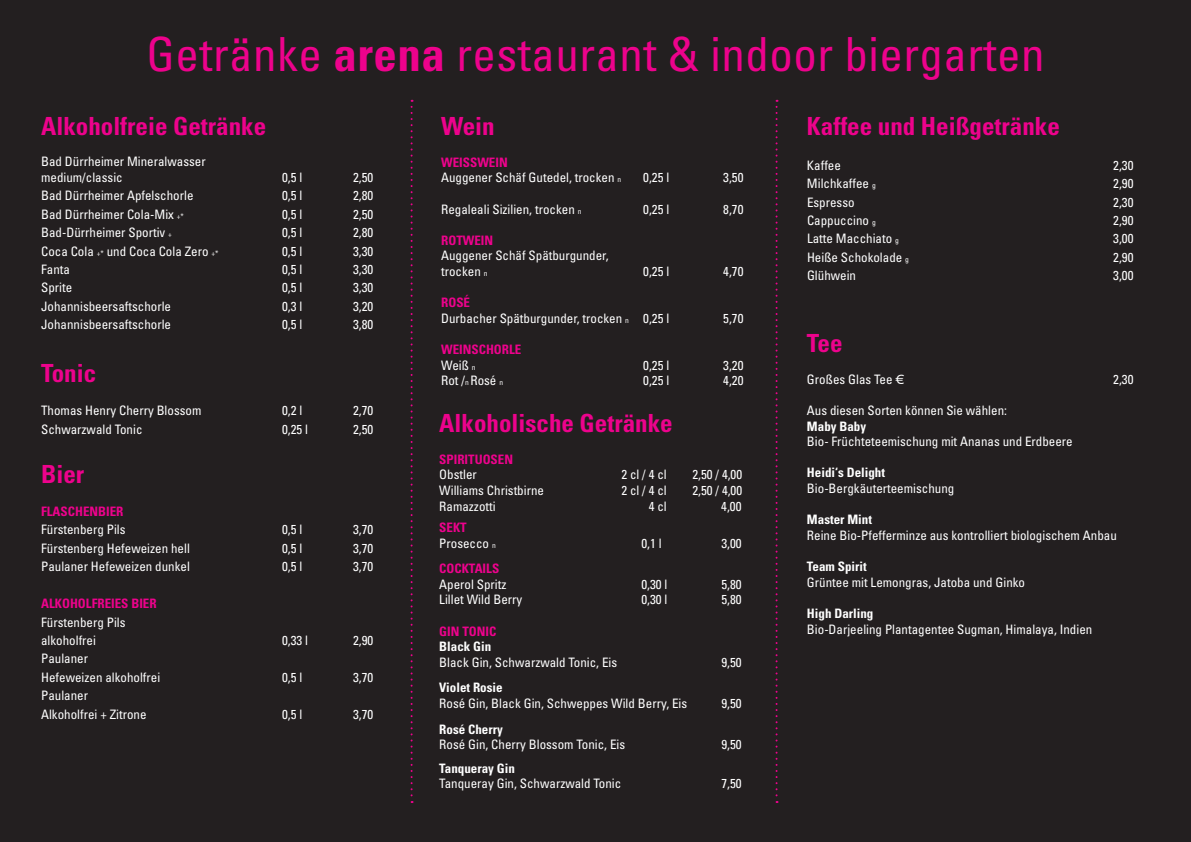
<style>
.page{position:relative;width:1191px;height:842px;background:#231f20}
.page>*{position:absolute;margin:0;border:0;box-sizing:border-box;transform-origin:0 0}
.t1{font:condensed 47px "Univers";letter-spacing:.01em;color:#ed028c}
.t2{font:700 condensed 25px "Univers";color:#ed028c}
.t3{font:condensed 13px/15.6px "Univers";color:#fff}
.t4{font:700 condensed 13px "Univers";color:#fff}
.t5{font:700 condensed 13px/15.6px "Univers";color:#ed028c}
.s1{font-weight:700}
.s2{font-size:7.5px}
.s3{font-weight:700;color:#ed028c}
.s4{font-weight:400;color:#fff}
.s5{font-weight:400;font-size:7.5px;color:#fff}
</style>
<div class="page">
<svg style="left:410px;top:100px;width:2px;height:703px"></svg>
<svg style="left:775px;top:100px;width:2px;height:703px"></svg>
<h1 class="t1" style="left:146px;top:25px;width:899px">Getränke <span class="s1">arena</span> restaurant &amp; indoor biergarten</h1>
<h2 class="t2" style="left:41px;top:111px;width:226px">Alkoholfreie Getränke</h2>
<p class="t3" style="left:41px;top:153px;width:166px">Bad Dürrheimer Mineralwasser medium/classic</p>
<p class="t3" style="left:282px;top:169px;width:22px">0,5 l</p>
<p class="t3" style="left:353px;top:169px;width:22px">2,50</p>
<p class="t3" style="left:41px;top:188px;width:154px">Bad Dürrheimer Apfelschorle</p>
<p class="t3" style="left:282px;top:188px;width:22px">0,5 l</p>
<p class="t3" style="left:353px;top:188px;width:22px">2,80</p>
<p class="t3" style="left:41px;top:206px;width:144px">Bad Dürrheimer Cola-Mix <span class="s2">+*</span></p>
<p class="t3" style="left:282px;top:206px;width:22px">0,5 l</p>
<p class="t3" style="left:353px;top:206px;width:22px">2,50</p>
<p class="t3" style="left:41px;top:224px;width:132px">Bad-Dürrheimer Sportiv <span class="s2">+</span></p>
<p class="t3" style="left:282px;top:224px;width:22px">0,5 l</p>
<p class="t3" style="left:353px;top:224px;width:22px">2,80</p>
<p class="t3" style="left:41px;top:243px;width:179px">Coca Cola <span class="s2">+*</span> und Coca Cola Zero <span class="s2">+*</span></p>
<p class="t3" style="left:282px;top:243px;width:22px">0,5 l</p>
<p class="t3" style="left:353px;top:243px;width:22px">3,30</p>
<p class="t3" style="left:41px;top:261px;width:30px">Fanta</p>
<p class="t3" style="left:282px;top:261px;width:22px">0,5 l</p>
<p class="t3" style="left:353px;top:261px;width:22px">3,30</p>
<p class="t3" style="left:41px;top:280px;width:33px">Sprite</p>
<p class="t3" style="left:282px;top:280px;width:22px">0,5 l</p>
<p class="t3" style="left:353px;top:280px;width:22px">3,30</p>
<p class="t3" style="left:41px;top:298px;width:131px">Johannisbeersaftschorle</p>
<p class="t3" style="left:282px;top:298px;width:22px">0,3 l</p>
<p class="t3" style="left:353px;top:298px;width:22px">3,20</p>
<p class="t3" style="left:41px;top:317px;width:131px">Johannisbeersaftschorle</p>
<p class="t3" style="left:282px;top:317px;width:22px">0,5 l</p>
<p class="t3" style="left:353px;top:317px;width:22px">3,80</p>
<h2 class="t2" style="left:41px;top:358px;width:57px">Tonic</h2>
<p class="t3" style="left:41px;top:402px;width:162px">Thomas Henry Cherry Blossom</p>
<p class="t3" style="left:282px;top:402px;width:22px">0,2 l</p>
<p class="t3" style="left:353px;top:402px;width:22px">2,70</p>
<p class="t3" style="left:41px;top:421px;width:103px">Schwarzwald Tonic</p>
<p class="t3" style="left:282px;top:421px;width:27px">0,25 l</p>
<p class="t3" style="left:353px;top:421px;width:22px">2,50</p>
<h2 class="t2" style="left:41px;top:459px;width:45px">Bier</h2>
<p class="t5" style="left:41px;top:503px;width:84px">FLASCHENBIER</p>
<p class="t3" style="left:41px;top:522px;width:86px">Fürstenberg Pils</p>
<p class="t3" style="left:282px;top:522px;width:22px">0,5 l</p>
<p class="t3" style="left:353px;top:522px;width:22px">3,70</p>
<p class="t3" style="left:41px;top:540px;width:150px">Fürstenberg Hefeweizen hell</p>
<p class="t3" style="left:282px;top:540px;width:22px">0,5 l</p>
<p class="t3" style="left:353px;top:540px;width:22px">3,70</p>
<p class="t3" style="left:41px;top:558px;width:150px">Paulaner Hefeweizen dunkel</p>
<p class="t3" style="left:282px;top:558px;width:22px">0,5 l</p>
<p class="t3" style="left:353px;top:558px;width:22px">3,70</p>
<p class="t5" style="left:41px;top:595px;width:117px">ALKOHOLFREIES BIER</p>
<p class="t3" style="left:41px;top:612px;width:86px;line-height:18.4px">Fürstenberg Pils alkoholfrei</p>
<p class="t3" style="left:282px;top:632px;width:27px">0,33 l</p>
<p class="t3" style="left:353px;top:632px;width:22px">2,90</p>
<p class="t3" style="left:41px;top:649px;width:121px;line-height:18.4px">Paulaner<br>Hefeweizen alkoholfrei</p>
<p class="t3" style="left:41px;top:686px;width:107px;line-height:18.4px">Paulaner<br>Alkoholfrei + Zitrone</p>
<p class="t3" style="left:282px;top:669px;width:22px">0,5 l</p>
<p class="t3" style="left:353px;top:669px;width:22px">3,70</p>
<p class="t3" style="left:282px;top:706px;width:22px">0,5 l</p>
<p class="t3" style="left:353px;top:706px;width:22px">3,70</p>
<h2 class="t2" style="left:441px;top:111px;width:55px">Wein</h2>
<p class="t3" style="left:441px;top:154px;width:181px"><span class="s3">WEISSWEIN<br></span>Auggener Schäf Gutedel, trocken <span class="s2">n</span></p>
<p class="t3" style="left:643px;top:170px;width:27px">0,25 l</p>
<p class="t3" style="left:723px;top:170px;width:22px">3,50</p>
<p class="t3" style="left:441px;top:201px;width:142px">Regaleali Sizilien, trocken <span class="s2">n</span></p>
<p class="t3" style="left:643px;top:201px;width:27px">0,25 l</p>
<p class="t3" style="left:723px;top:201px;width:22px">8,70</p>
<p class="t5" style="left:441px;top:232px;width:54px">ROTWEIN</p>
<p class="t3" style="left:441px;top:248px;width:169px">Auggener Schäf Spätburgunder, trocken <span class="s2">n</span></p>
<p class="t3" style="left:643px;top:263px;width:27px">0,25 l</p>
<p class="t3" style="left:723px;top:263px;width:22px">4,70</p>
<p class="t3" style="left:441px;top:294px;width:229px"><span class="s3">ROSÉ<br></span>Durbacher Spätburgunder, trocken <span class="s2">n</span> 0,25 l</p>
<p class="t3" style="left:723px;top:310px;width:22px">5,70</p>
<p class="t5" style="left:441px;top:341px;width:82px">WEINSCHORLE<br><span class="s4">Weiß</span> <span class="s5">n</span></p>
<p class="t3" style="left:643px;top:357px;width:27px">0,25 l</p>
<p class="t3" style="left:723px;top:357px;width:22px">3,20</p>
<p class="t3" style="left:441px;top:372px;width:63px">Rot /<span class="s2">n</span> Rosé <span class="s2">n</span></p>
<p class="t3" style="left:643px;top:372px;width:27px">0,25 l</p>
<p class="t3" style="left:723px;top:372px;width:22px">4,20</p>
<h2 class="t2" style="left:439px;top:408px;width:235px">Alkoholische Getränke</h2>
<p class="t5" style="left:439px;top:451px;width:75px">SPIRITUOSEN</p>
<p class="t3" style="left:439px;top:467px;width:39px">Obstler</p>
<p class="t3" style="left:621px;top:467px;width:47px">2 cl / 4 cl</p>
<p class="t3" style="left:692px;top:467px;width:51px">2,50 / 4,00</p>
<p class="t3" style="left:439px;top:482px;width:106px">Williams Christbirne</p>
<p class="t3" style="left:621px;top:482px;width:47px">2 cl / 4 cl</p>
<p class="t3" style="left:692px;top:482px;width:51px">2,50 / 4,00</p>
<p class="t3" style="left:439px;top:498px;width:58px">Ramazzotti</p>
<p class="t3" style="left:649px;top:498px;width:20px">4 cl</p>
<p class="t3" style="left:721px;top:498px;width:22px">4,00</p>
<p class="t3" style="left:439px;top:519px;width:58px"><span class="s3">SEKT<br></span>Prosecco <span class="s2">n</span></p>
<p class="t3" style="left:641px;top:535px;width:22px">0,1 l</p>
<p class="t3" style="left:721px;top:535px;width:22px">3,00</p>
<p class="t5" style="left:439px;top:560px;width:61px">COCKTAILS</p>
<p class="t3" style="left:439px;top:576px;width:69px">Aperol Spritz</p>
<p class="t3" style="left:641px;top:576px;width:27px">0,30 l</p>
<p class="t3" style="left:721px;top:576px;width:22px">5,80</p>
<p class="t3" style="left:439px;top:591px;width:85px">Lillet Wild Berry</p>
<p class="t3" style="left:641px;top:591px;width:27px">0,30 l</p>
<p class="t3" style="left:721px;top:591px;width:22px">5,80</p>
<p class="t5" style="left:439px;top:623px;width:59px">GIN TONIC</p>
<p class="t4" style="left:439px;top:638px;width:53px">Black Gin</p>
<p class="t3" style="left:439px;top:654px;width:179px">Black Gin, Schwarzwald Tonic, Eis</p>
<p class="t3" style="left:721px;top:654px;width:22px">9,50</p>
<p class="t4" style="left:439px;top:680px;width:65px">Violet Rosie</p>
<p class="t3" style="left:439px;top:695px;width:249px">Rosé Gin, Black Gin, Schweppes Wild Berry, Eis</p>
<p class="t3" style="left:721px;top:695px;width:22px">9,50</p>
<p class="t4" style="left:439px;top:721px;width:65px">Rosé Cherry</p>
<p class="t3" style="left:439px;top:736px;width:187px">Rosé Gin, Cherry Blossom Tonic, Eis</p>
<p class="t3" style="left:721px;top:736px;width:22px">9,50</p>
<p class="t4" style="left:439px;top:760px;width:77px">Tanqueray Gin</p>
<p class="t3" style="left:439px;top:775px;width:183px">Tanqueray Gin, Schwarzwald Tonic</p>
<p class="t3" style="left:721px;top:775px;width:22px">7,50</p>
<h2 class="t2" style="left:807px;top:111px;width:254px">Kaffee und Heißgetränke</h2>
<p class="t3" style="left:807px;top:157px;width:35px">Kaffee</p>
<p class="t3" style="left:1113px;top:157px;width:22px">2,30</p>
<p class="t3" style="left:807px;top:175px;width:70px">Milchkaffee <span class="s2">g</span></p>
<p class="t3" style="left:1113px;top:175px;width:22px">2,90</p>
<p class="t3" style="left:807px;top:194px;width:49px">Espresso</p>
<p class="t3" style="left:1113px;top:194px;width:22px">2,30</p>
<p class="t3" style="left:807px;top:212px;width:70px">Cappuccino <span class="s2">g</span></p>
<p class="t3" style="left:1113px;top:212px;width:22px">2,90</p>
<p class="t3" style="left:807px;top:231px;width:93px">Latte Macchiato <span class="s2">g</span></p>
<p class="t3" style="left:1113px;top:231px;width:22px">3,00</p>
<p class="t3" style="left:807px;top:249px;width:103px">Heiße Schokolade <span class="s2">g</span></p>
<p class="t3" style="left:1113px;top:249px;width:22px">2,90</p>
<p class="t3" style="left:807px;top:268px;width:51px">Glühwein</p>
<p class="t3" style="left:1113px;top:268px;width:22px">3,00</p>
<h2 class="t2" style="left:807px;top:328px;width:37px">Tee</h2>
<p class="t3" style="left:807px;top:371px;width:93px">Großes Glas Tee €</p>
<p class="t3" style="left:1113px;top:371px;width:22px">2,30</p>
<p class="t3" style="left:807px;top:402px;width:202px">Aus diesen Sorten können Sie wählen:</p>
<p class="t4" style="left:807px;top:418px;width:61px">Maby Baby</p>
<p class="t3" style="left:807px;top:433px;width:267px">Bio- Früchteteemischung mit Ananas und Erdbeere</p>
<p class="t4" style="left:807px;top:465px;width:79px">Heidi‘s Delight</p>
<p class="t3" style="left:807px;top:480px;width:149px">Bio-Bergkäuterteemischung</p>
<p class="t4" style="left:807px;top:512px;width:66px">Master Mint</p>
<p class="t3" style="left:807px;top:527px;width:311px">Reine Bio-Pfefferminze aus kontrolliert biologischem Anbau</p>
<p class="t4" style="left:807px;top:558px;width:61px">Team Spirit</p>
<p class="t3" style="left:807px;top:574px;width:220px">Grüntee mit Lemongras, Jatoba und Ginko</p>
<p class="t4" style="left:807px;top:605px;width:68px">High Darling</p>
<p class="t3" style="left:807px;top:621px;width:287px">Bio-Darjeeling Plantagentee Sugman, Himalaya, Indien</p>
</div>
